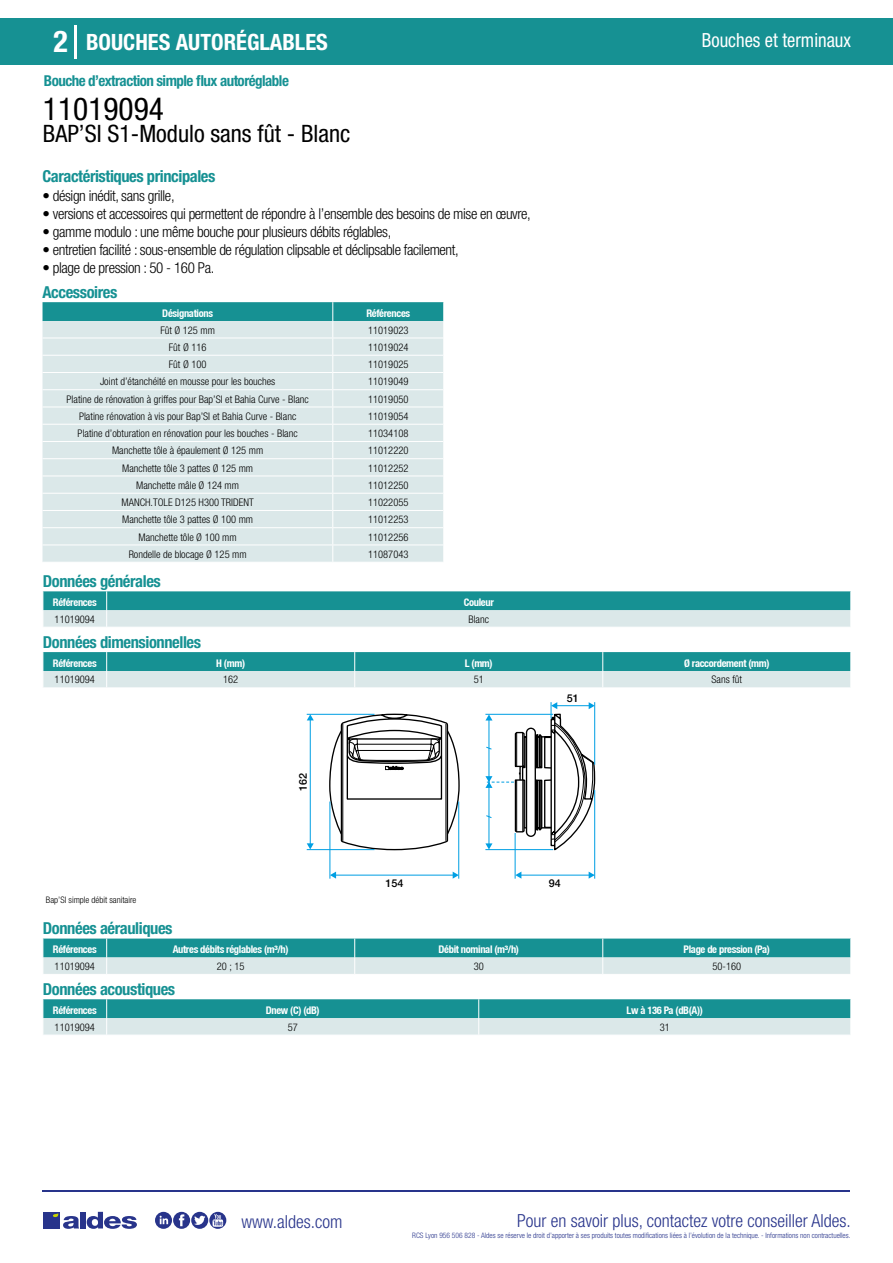
<style>
.page{position:relative;width:893px;height:1263px;background:#fff}
.page>*{position:absolute;margin:0;border:0;box-sizing:border-box;transform-origin:0 0}
.t1{font:condensed 31.5px "Helvetica Neue LT Std";color:#000}
.t2{font:700 condensed 30px "Helvetica Neue LT Std";color:#fff}
.t3{font:condensed 24px "Helvetica Neue LT Std";color:#000}
.t4{font:700 condensed 22.5px "Helvetica Neue LT Std";color:#fff}
.t5{font:condensed 19.5px "Helvetica Neue LT Std";color:#fff;scale:.95 1}
.t6{font:300 condensed 18px "Helvetica Neue";color:#28348b}
.t7{font:700 condensed 16.5px "Helvetica Neue LT Std";letter-spacing:-.025em;color:#169193}
.t8{font:300 condensed 15px "Helvetica Neue LT Std";letter-spacing:-.025em;color:#000}
.t9{font:700 condensed 15px "Helvetica Neue LT Std";letter-spacing:-.035em;color:#169193}
.t10{font:500 10.8px "Helvetica Neue";color:#000}
.t11{font:300 condensed 10.5px "Helvetica Neue";color:#000}
.t12{font:700 condensed 10.5px "Helvetica Neue";letter-spacing:-.03em;color:#fff}
.t13{font:300 condensed 9px "Helvetica Neue";color:#000}
.t14{font:300 condensed 7.5px "Helvetica Neue";color:#28348b}
</style>
<div class="page">
<div style="left:0;top:18px;width:893px;height:46px;background:#169193"></div>
<hr style="left:74px;top:25px;width:2px;height:33px;background:#fff">
<hr style="left:43px;top:1190px;width:807px;height:1px;background:#28348b">
<svg style="left:155px;top:1212px;width:71px;height:17px"></svg>
<div style="left:43px;top:1212px;width:17px;height:16px;background:#28348b"></div>
<div style="left:80px;top:1212px;width:6px;height:16px;background:#28348b"></div>
<svg style="left:87px;top:1212px;width:50px;height:17px"></svg>
<svg style="left:53px;top:1213px;width:26px;height:16px"></svg>
<svg style="left:43px;top:302px;width:401px;height:260px;background:#cee2e3"></svg>
<svg style="left:43px;top:591px;width:808px;height:36px;background:#75bbbc"></svg>
<svg style="left:43px;top:652px;width:808px;height:36px;background:#74bbbc"></svg>
<svg style="left:328px;top:713px;width:132px;height:138px"></svg>
<hr style="left:307px;top:714px;width:67px;height:1px;background:#009fe3">
<hr style="left:307px;top:849px;width:67px;height:1px;background:#009fe3">
<hr style="left:310px;top:716px;width:1px;height:129px;background:#009fe3">
<svg style="left:307px;top:843px;width:7px;height:6px"></svg>
<svg style="left:307px;top:714px;width:7px;height:6px"></svg>
<hr style="left:329px;top:801px;width:1px;height:78px;background:#009fe3">
<hr style="left:458px;top:801px;width:1px;height:78px;background:#009fe3">
<hr style="left:333px;top:875px;width:123px;height:1px;background:#009fe3">
<svg style="left:453px;top:872px;width:6px;height:7px"></svg>
<svg style="left:330px;top:871px;width:6px;height:8px"></svg>
<hr style="left:515px;top:833px;width:1px;height:46px;background:#009fe3">
<hr style="left:594px;top:790px;width:1px;height:89px;background:#009fe3">
<hr style="left:518px;top:875px;width:75px;height:1px;background:#009fe3">
<svg style="left:589px;top:872px;width:6px;height:7px"></svg>
<svg style="left:515px;top:871px;width:6px;height:8px"></svg>
<svg style="left:485px;top:702px;width:110px;height:149px"></svg>
<svg style="left:43px;top:938px;width:808px;height:36px;background:#76bbbd"></svg>
<svg style="left:43px;top:999px;width:808px;height:36px;background:#75bbbc"></svg>
<h2 class="t2" style="left:54px;top:24px;width:16px">2</h2>
<h3 class="t4" style="left:86px;top:28px;width:243px">BOUCHES AUTORÉGLABLES</h3>
<h3 class="t5" style="left:702px;top:29px;width:158px">Bouches et terminaux</h3>
<h3 class="t9" style="left:44px;top:71px;width:247px">Bouche d’extraction simple flux autoréglable</h3>
<h1 class="t1" style="left:43px;top:91px;width:122px">11019094</h1>
<h3 class="t3" style="left:43px;top:120px;width:309px">BAP’SI S1-Modulo sans fût - Blanc</h3>
<h3 class="t7" style="left:43px;top:166px;width:174px">Caractéristiques principales</h3>
<h3 class="t8" style="left:43px;top:187px;width:134px">• désign inédit, sans grille,</h3>
<h3 class="t8" style="left:43px;top:205px;width:490px">• versions et accessoires qui permettent de répondre à l’ensemble des besoins de mise en œuvre,</h3>
<h3 class="t8" style="left:43px;top:223px;width:350px">• gamme modulo : une même bouche pour plusieurs débits réglables,</h3>
<h3 class="t8" style="left:43px;top:241px;width:418px">• entretien facilité : sous-ensemble de régulation clipsable et déclipsable facilement,</h3>
<h3 class="t8" style="left:43px;top:259px;width:173px">• plage de pression : 50 - 160 Pa.</h3>
<h3 class="t7" style="left:43px;top:282px;width:76px">Accessoires</h3>
<p class="t12" style="left:162px;top:307px;width:52px">Désignations</p>
<p class="t12" style="left:366px;top:307px;width:45px">Références</p>
<p class="t11" style="left:160px;top:324px;width:56px">Fût Ø 125 mm</p>
<p class="t11" style="left:368px;top:324px;width:42px">11019023</p>
<p class="t11" style="left:169px;top:341px;width:39px">Fût Ø 116</p>
<p class="t11" style="left:368px;top:341px;width:42px">11019024</p>
<p class="t11" style="left:169px;top:358px;width:39px">Fût Ø 100</p>
<p class="t11" style="left:368px;top:358px;width:42px">11019025</p>
<p class="t11" style="left:100px;top:376px;width:177px">Joint d’étanchéité en mousse pour les bouches</p>
<p class="t11" style="left:368px;top:376px;width:42px">11019049</p>
<p class="t11" style="left:67px;top:393px;width:244px">Platine de rénovation à griffes pour Bap’SI et Bahia Curve - Blanc</p>
<p class="t11" style="left:368px;top:393px;width:42px">11019050</p>
<p class="t11" style="left:79px;top:410px;width:219px">Platine rénovation à vis pour Bap’SI et Bahia Curve - Blanc</p>
<p class="t11" style="left:368px;top:410px;width:42px">11019054</p>
<p class="t11" style="left:78px;top:427px;width:222px">Platine d’obturation en rénovation pour les bouches - Blanc</p>
<p class="t11" style="left:368px;top:427px;width:42px">11034108</p>
<p class="t11" style="left:112px;top:445px;width:153px">Manchette tôle à épaulement Ø 125 mm</p>
<p class="t11" style="left:368px;top:445px;width:42px">11012220</p>
<p class="t11" style="left:122px;top:462px;width:133px">Manchette tôle 3 pattes Ø 125 mm</p>
<p class="t11" style="left:368px;top:462px;width:42px">11012252</p>
<p class="t11" style="left:136px;top:479px;width:104px">Manchette mâle Ø 124 mm</p>
<p class="t11" style="left:368px;top:479px;width:42px">11012250</p>
<p class="t11" style="left:122px;top:496px;width:134px">MANCH.TOLE D125 H300 TRIDENT</p>
<p class="t11" style="left:368px;top:496px;width:42px">11022055</p>
<p class="t11" style="left:122px;top:514px;width:133px">Manchette tôle 3 pattes Ø 100 mm</p>
<p class="t11" style="left:368px;top:514px;width:42px">11012253</p>
<p class="t11" style="left:139px;top:531px;width:100px">Manchette tôle Ø 100 mm</p>
<p class="t11" style="left:368px;top:531px;width:42px">11012256</p>
<p class="t11" style="left:129px;top:548px;width:119px">Rondelle de blocage Ø 125 mm</p>
<p class="t11" style="left:368px;top:548px;width:42px">11087043</p>
<h3 class="t7" style="left:43px;top:571px;width:119px">Données générales</h3>
<p class="t12" style="left:53px;top:596px;width:45px">Références</p>
<p class="t12" style="left:464px;top:596px;width:32px">Couleur</p>
<p class="t11" style="left:55px;top:613px;width:42px">11019094</p>
<p class="t11" style="left:468px;top:613px;width:22px">Blanc</p>
<h3 class="t7" style="left:43px;top:632px;width:160px">Données dimensionnelles</h3>
<p class="t12" style="left:53px;top:656px;width:45px">Références</p>
<p class="t12" style="left:216px;top:656px;width:30px">H (mm)</p>
<p class="t12" style="left:465px;top:656px;width:29px">L (mm)</p>
<p class="t12" style="left:684px;top:656px;width:87px">Ø raccordement (mm)</p>
<p class="t11" style="left:55px;top:674px;width:42px">11019094</p>
<p class="t11" style="left:223px;top:674px;width:17px">162</p>
<p class="t11" style="left:474px;top:674px;width:12px">51</p>
<p class="t11" style="left:712px;top:674px;width:32px">Sans fût</p>
<p class="t10" style="left:297px;top:791px;width:19px;rotate:-90deg">162</p>
<p class="t10" style="left:567px;top:691px;width:13px">51</p>
<p class="t10" style="left:385px;top:876px;width:19px">154</p>
<p class="t10" style="left:549px;top:876px;width:13px">94</p>
<p class="t13" style="left:46px;top:894px;width:92px">Bap’SI simple débit sanitaire</p>
<h3 class="t7" style="left:43px;top:918px;width:131px">Données aérauliques</h3>
<p class="t12" style="left:53px;top:943px;width:45px">Références</p>
<p class="t12" style="left:173px;top:943px;width:117px">Autres débits réglables (m³/h)</p>
<p class="t12" style="left:438px;top:943px;width:82px">Débit nominal (m³/h)</p>
<p class="t12" style="left:684px;top:943px;width:88px">Plage de pression (Pa)</p>
<p class="t11" style="left:55px;top:960px;width:42px">11019094</p>
<p class="t11" style="left:217px;top:960px;width:29px">20 ; 15</p>
<p class="t11" style="left:474px;top:960px;width:12px">30</p>
<p class="t11" style="left:712px;top:960px;width:30px">50-160</p>
<h3 class="t7" style="left:43px;top:979px;width:134px">Données acoustiques</h3>
<p class="t12" style="left:53px;top:1004px;width:45px">Références</p>
<p class="t12" style="left:266px;top:1004px;width:55px">Dnew (C) (dB)</p>
<p class="t12" style="left:627px;top:1004px;width:78px">Lw à 136 Pa (dB(A))</p>
<p class="t11" style="left:55px;top:1021px;width:42px">11019094</p>
<p class="t11" style="left:288px;top:1021px;width:12px">57</p>
<p class="t11" style="left:660px;top:1021px;width:12px">31</p>
<h3 class="t6" style="left:241px;top:1211px;width:102px">www.aldes.com</h3>
<h3 class="t6" style="left:517px;top:1211px;width:335px">Pour en savoir plus, contactez votre conseiller Aldes.</h3>
<p class="t14" style="left:412px;top:1230px;width:440px">RCS Lyon 956 506 828 - Aldes se réserve le droit d’apporter à ses produits toutes modifications liées à l’évolution de la technique. - Informations non contractuelles.</p>
</div>
